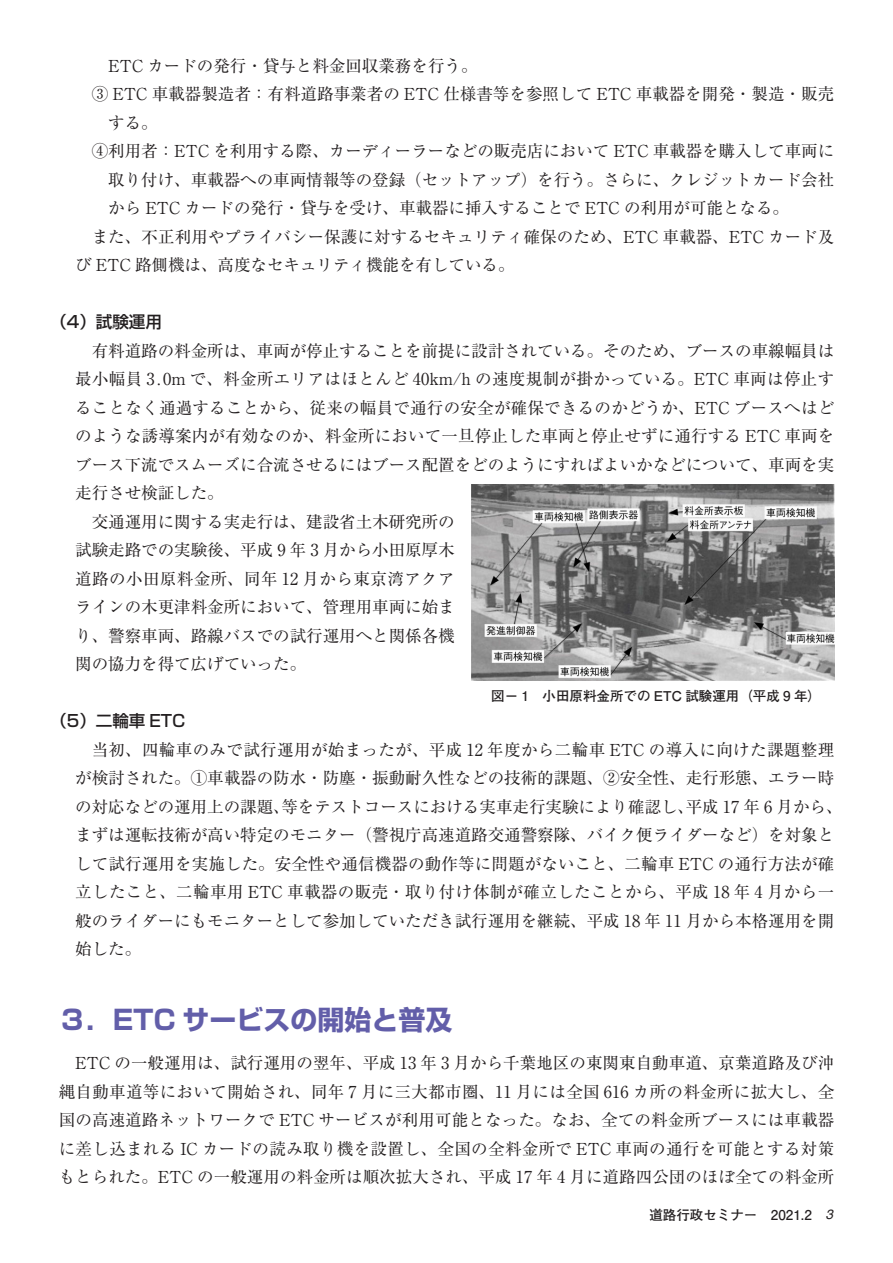
<style>
.page{position:relative;width:893px;height:1263px;background:#fff}
.page>*{position:absolute;margin:0;border:0;box-sizing:border-box;transform-origin:0 0}
.t1{font:27px "Shin Go Pro Bold 90 msp RKSJ H";color:#625ea9}
.t2{font:16.5px/28.5px "Ryumin Pr 6 N Reg 90 msp RKSJ H";color:#231f20}
.t3{font:16.5px "Ryumin Pr 6 N Reg 90 msp RKSJ H";letter-spacing:.025em;color:#231f20}
.t4{font:16.5px "Shin Go Pro Medium 90 msp RKSJ H";color:#231f20}
.t5{font:13.5px "Futo Go B101 Pr 6 N Bold 90 msp RKSJ H";color:#231f20}
.s1{font-family:"Helvetica";font-style:italic}
</style>
<div class="page">
<img style="left:471px;top:484px;width:363px;height:196px">
<p class="t2" style="left:108px;top:53px;width:371px">ETC カードの発行・貸与と料金回収業務を行う。</p>
<p class="t2" style="left:92px;top:82px;width:744px">③ ETC 車載器製造者：有料道路事業者の ETC 仕様書等を参照して ETC 車載器を開発・製造・販売</p>
<p class="t2" style="left:108px;top:110px;width:51px">する。</p>
<p class="t2" style="left:92px;top:139px;width:744px">④利用者：ETC を利用する際、カーディーラーなどの販売店において ETC 車載器を購入して車両に</p>
<p class="t2" style="left:108px;top:167px;width:728px">取り付け、車載器への車両情報等の登録（セットアップ）を行う。さらに、クレジットカード会社</p>
<p class="t2" style="left:108px;top:196px;width:682px">から ETC カードの発行・貸与を受け、車載器に挿入することで ETC の利用が可能となる。</p>
<p class="t2" style="left:92px;top:224px;width:744px">また、不正利用やプライバシー保護に対するセキュリティ確保のため、ETC 車載器、ETC カード及</p>
<p class="t2" style="left:75px;top:253px;width:441px">び ETC 路側機は、高度なセキュリティ機能を有している。</p>
<p class="t4" style="left:50px;top:316px;width:113px">（4）試験運用</p>
<p class="t2" style="left:92px;top:338px;width:744px">有料道路の料金所は、車両が停止することを前提に設計されている。そのため、ブースの車線幅員は</p>
<p class="t3" style="left:75px;top:373px;width:761px">最小幅員 3.0m で、料金所エリアはほとんど 40km/h の速度規制が掛かっている。ETC 車両は停止す</p>
<p class="t2" style="left:75px;top:395px;width:760px">ることなく通過することから、従来の幅員で通行の安全が確保できるのかどうか、ETC ブースへはど</p>
<p class="t2" style="left:75px;top:424px;width:761px">のような誘導案内が有効なのか、料金所において一旦停止した車両と停止せずに通行する ETC 車両を</p>
<p class="t2" style="left:75px;top:452px;width:760px">ブース下流でスムーズに合流させるにはブース配置をどのようにすればよいかなどについて、車両を実</p>
<p class="t2" style="left:75px;top:481px;width:150px">走行させ検証した。</p>
<p class="t2" style="left:92px;top:509px;width:364px">交通運用に関する実走行は、建設省土木研究所の</p>
<p class="t2" style="left:75px;top:538px;width:381px">試験走路での実験後、平成 9 年 3 月から小田原厚木</p>
<p class="t3" style="left:75px;top:572px;width:381px">道路の小田原料金所、同年 12 月から東京湾アクア</p>
<p class="t2" style="left:75px;top:595px;width:381px">ラインの木更津料金所において、管理用車両に始ま</p>
<p class="t2" style="left:75px;top:623px;width:381px">り、警察車両、路線バスでの試行運用へと関係各機</p>
<p class="t2" style="left:75px;top:652px;width:233px">関の協力を得て広げていった。</p>
<p class="t5" style="left:491px;top:691px;width:331px">図－ 1　小田原料金所での ETC 試験運用（平成 9 年）</p>
<p class="t4" style="left:50px;top:715px;width:137px">（5）二輪車 ETC</p>
<p class="t2" style="left:75px;top:737px;width:769px;text-indent:16px">当初、四輪車のみで試行運用が始まったが、平成 12 年度から二輪車 ETC の導入に向けた課題整理が検討された。①車載器の防水・防塵・振動耐久性などの技術的課題、②安全性、走行形態、エラー時の対応などの運用上の課題、等をテストコースにおける実車走行実験により確認し、平成 17 年 6 月から、まずは運転技術が高い特定のモニター（警視庁高速道路交通警察隊、バイク便ライダーなど）を対象として試行運用を実施した。安全性や通信機器の動作等に問題がないこと、二輪車 ETC の通行方法が確立したこと、二輪車用 ETC 車載器の販売・取り付け体制が確立したことから、平成 18 年 4 月から一般のライダーにもモニターとして参加していただき試行運用を継続、平成 18 年 11 月から本格運用を開始した。</p>
<h1 class="t1" style="left:59px;top:1010px;width:395px">３．ETC サービスの開始と普及</h1>
<p class="t2" style="left:59px;top:1051px;width:777px;text-align:justify;text-indent:17px">ETC の一般運用は、試行運用の翌年、平成 13 年 3 月から千葉地区の東関東自動車道、京葉道路及び沖縄自動車道等において開始され、同年 7 月に三大都市圏、11 月には全国 616 カ所の料金所に拡大し、全国の高速道路ネットワークで ETC サービスが利用可能となった。なお、全ての料金所ブースには車載器に差し込まれる IC カードの読み取り機を設置し、全国の全料金所で ETC 車両の通行を可能とする対策もとられた。ETC の一般運用の料金所は順次拡大され、平成 17 年 4 月に道路四公団のほぼ全ての料金所</p>
<p class="t5" style="left:649px;top:1209px;width:185px">道路行政セミナー　2021.2　<span class="s1">3</span></p>
</div>
